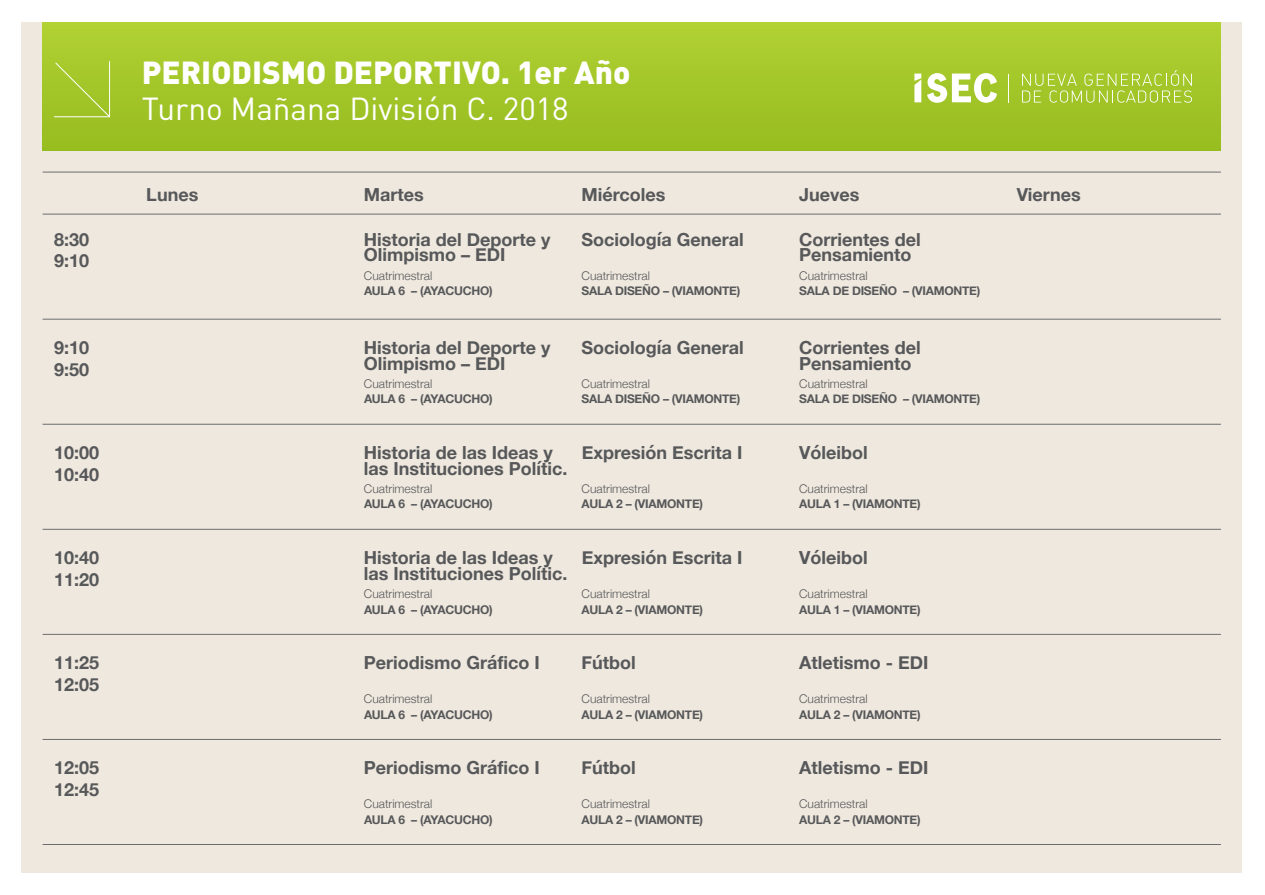
<style>
.page{position:relative;width:1265px;height:895px;background:#fff}
.page>*{position:absolute;margin:0;border:0;box-sizing:border-box;transform-origin:0 0}
.t1{font:900 31.5px "DIN Pro";color:#fff}
.t2{font:31.5px "DIN Pro";color:#fff}
.t3{font:700 18px/21.6px "Helvetica Neue";color:#57585a}
.t4{font:700 12px "Helvetica Neue";letter-spacing:-.02em;color:#57585a}
.t5{font:300 12px "Helvetica Neue";color:#57585a}
</style>
<div class="page">
<div style="left:21px;top:22px;width:1221px;height:850px;background:#efe8de"></div>
<div style="left:43px;top:22px;width:1177px;height:129px;background:linear-gradient(to right,#a4c729,#a4c72a)"></div>
<svg style="left:1022px;top:70px;width:169px;height:33px;background:#afce47"></svg>
<svg style="left:1007px;top:74px;width:1px;height:28px"></svg>
<svg style="left:927px;top:73px;width:70px;height:30px;background:#d4e49b"></svg>
<svg style="left:914px;top:74px;width:7px;height:28px"></svg>
<hr style="left:43px;top:172px;width:1177px;height:1px;background:#6c6d70">
<hr style="left:43px;top:214px;width:1177px;height:1px;background:#6c6d70">
<hr style="left:43px;top:319px;width:1177px;height:1px;background:#6c6d70">
<hr style="left:43px;top:424px;width:1177px;height:1px;background:#6c6d70">
<hr style="left:43px;top:529px;width:1177px;height:1px;background:#6c6d70">
<hr style="left:43px;top:634px;width:1177px;height:1px;background:#6c6d70">
<hr style="left:43px;top:739px;width:1177px;height:1px;background:#6c6d70">
<hr style="left:43px;top:844px;width:1177px;height:1px;background:#6c6d70">
<svg style="left:53px;top:60px;width:58px;height:58px;background:#a7c934"></svg>
<h1 class="t1" style="left:142px;top:51px;width:490px">PERIODISMO DEPORTIVO. 1er Año</h1>
<h1 class="t2" style="left:142px;top:87px;width:428px">Turno Mañana División C. 2018</h1>
<p class="t3" style="left:146px;top:184px;width:54px">Lunes</p>
<p class="t3" style="left:364px;top:184px;width:61px">Martes</p>
<p class="t3" style="left:581px;top:184px;width:85px">Miércoles</p>
<p class="t3" style="left:799px;top:184px;width:62px">Jueves</p>
<p class="t3" style="left:1016px;top:184px;width:65px">Viernes</p>
<p class="t3" style="left:54px;top:229px;width:37px">8:30<br>9:10</p>
<p class="t3" style="left:364px;top:232px;width:188px;line-height:15.6px">Historia del Deporte y<br>Olimpismo – EDI</p>
<p class="t5" style="left:364px;top:265px;width:70px">Cuatrimestral</p>
<p class="t4" style="left:364px;top:281px;width:130px">AULA 6 – (AYACUCHO)</p>
<p class="t3" style="left:581px;top:229px;width:164px">Sociología General</p>
<p class="t5" style="left:581px;top:265px;width:70px">Cuatrimestral</p>
<p class="t4" style="left:581px;top:281px;width:160px">SALA DISEÑO – (VIAMONTE)</p>
<p class="t3" style="left:799px;top:232px;width:123px;line-height:15.6px">Corrientes del<br>Pensamiento</p>
<p class="t5" style="left:799px;top:265px;width:70px">Cuatrimestral</p>
<p class="t4" style="left:799px;top:281px;width:183px">SALA DE DISEÑO – (VIAMONTE)</p>
<p class="t3" style="left:54px;top:337px;width:37px">9:10<br>9:50</p>
<p class="t3" style="left:54px;top:442px;width:47px">10:00<br>10:40</p>
<p class="t3" style="left:54px;top:547px;width:47px">10:40<br>11:20</p>
<p class="t3" style="left:364px;top:340px;width:188px;line-height:15.6px">Historia del Deporte y<br>Olimpismo – EDI</p>
<p class="t5" style="left:364px;top:373px;width:70px">Cuatrimestral</p>
<p class="t4" style="left:364px;top:389px;width:130px">AULA 6 – (AYACUCHO)</p>
<p class="t3" style="left:364px;top:445px;width:205px;line-height:15.6px">Historia de las Ideas y las Instituciones Polític.</p>
<p class="t5" style="left:364px;top:478px;width:70px">Cuatrimestral</p>
<p class="t4" style="left:364px;top:494px;width:130px">AULA 6 – (AYACUCHO)</p>
<p class="t3" style="left:364px;top:550px;width:205px;line-height:15.6px">Historia de las Ideas y las Instituciones Polític.</p>
<p class="t5" style="left:364px;top:583px;width:70px">Cuatrimestral</p>
<p class="t4" style="left:364px;top:599px;width:130px">AULA 6 – (AYACUCHO)</p>
<p class="t3" style="left:581px;top:337px;width:164px">Sociología General</p>
<p class="t5" style="left:581px;top:373px;width:70px">Cuatrimestral</p>
<p class="t4" style="left:581px;top:389px;width:160px">SALA DISEÑO – (VIAMONTE)</p>
<p class="t3" style="left:581px;top:442px;width:162px">Expresión Escrita I</p>
<p class="t5" style="left:581px;top:478px;width:70px">Cuatrimestral</p>
<p class="t4" style="left:581px;top:494px;width:123px">AULA 2 – (VIAMONTE)</p>
<p class="t3" style="left:581px;top:547px;width:162px">Expresión Escrita I</p>
<p class="t5" style="left:581px;top:583px;width:70px">Cuatrimestral</p>
<p class="t4" style="left:581px;top:599px;width:123px">AULA 2 – (VIAMONTE)</p>
<p class="t3" style="left:799px;top:340px;width:123px;line-height:15.6px">Corrientes del<br>Pensamiento</p>
<p class="t5" style="left:799px;top:373px;width:70px">Cuatrimestral</p>
<p class="t4" style="left:799px;top:389px;width:183px">SALA DE DISEÑO – (VIAMONTE)</p>
<p class="t3" style="left:799px;top:442px;width:70px">Vóleibol</p>
<p class="t5" style="left:799px;top:478px;width:70px">Cuatrimestral</p>
<p class="t4" style="left:799px;top:494px;width:123px">AULA 1 – (VIAMONTE)</p>
<p class="t3" style="left:799px;top:547px;width:70px">Vóleibol</p>
<p class="t5" style="left:799px;top:583px;width:70px">Cuatrimestral</p>
<p class="t4" style="left:799px;top:599px;width:123px">AULA 1 – (VIAMONTE)</p>
<p class="t3" style="left:54px;top:652px;width:47px">11:25<br>12:05</p>
<p class="t3" style="left:54px;top:757px;width:47px">12:05<br>12:45</p>
<p class="t3" style="left:364px;top:652px;width:177px">Periodismo Gráfico I</p>
<p class="t5" style="left:364px;top:688px;width:70px">Cuatrimestral</p>
<p class="t4" style="left:364px;top:704px;width:130px">AULA 6 – (AYACUCHO)</p>
<p class="t3" style="left:364px;top:757px;width:177px">Periodismo Gráfico I</p>
<p class="t5" style="left:364px;top:793px;width:70px">Cuatrimestral</p>
<p class="t4" style="left:364px;top:809px;width:130px">AULA 6 – (AYACUCHO)</p>
<p class="t3" style="left:581px;top:652px;width:56px">Fútbol</p>
<p class="t5" style="left:581px;top:688px;width:70px">Cuatrimestral</p>
<p class="t4" style="left:581px;top:704px;width:123px">AULA 2 – (VIAMONTE)</p>
<p class="t3" style="left:581px;top:757px;width:56px">Fútbol</p>
<p class="t5" style="left:581px;top:793px;width:70px">Cuatrimestral</p>
<p class="t4" style="left:581px;top:809px;width:123px">AULA 2 – (VIAMONTE)</p>
<p class="t3" style="left:799px;top:652px;width:131px">Atletismo - EDI</p>
<p class="t5" style="left:799px;top:688px;width:70px">Cuatrimestral</p>
<p class="t4" style="left:799px;top:704px;width:123px">AULA 2 – (VIAMONTE)</p>
<p class="t3" style="left:799px;top:757px;width:131px">Atletismo - EDI</p>
<p class="t5" style="left:799px;top:793px;width:70px">Cuatrimestral</p>
<p class="t4" style="left:799px;top:809px;width:123px">AULA 2 – (VIAMONTE)</p>
</div>
